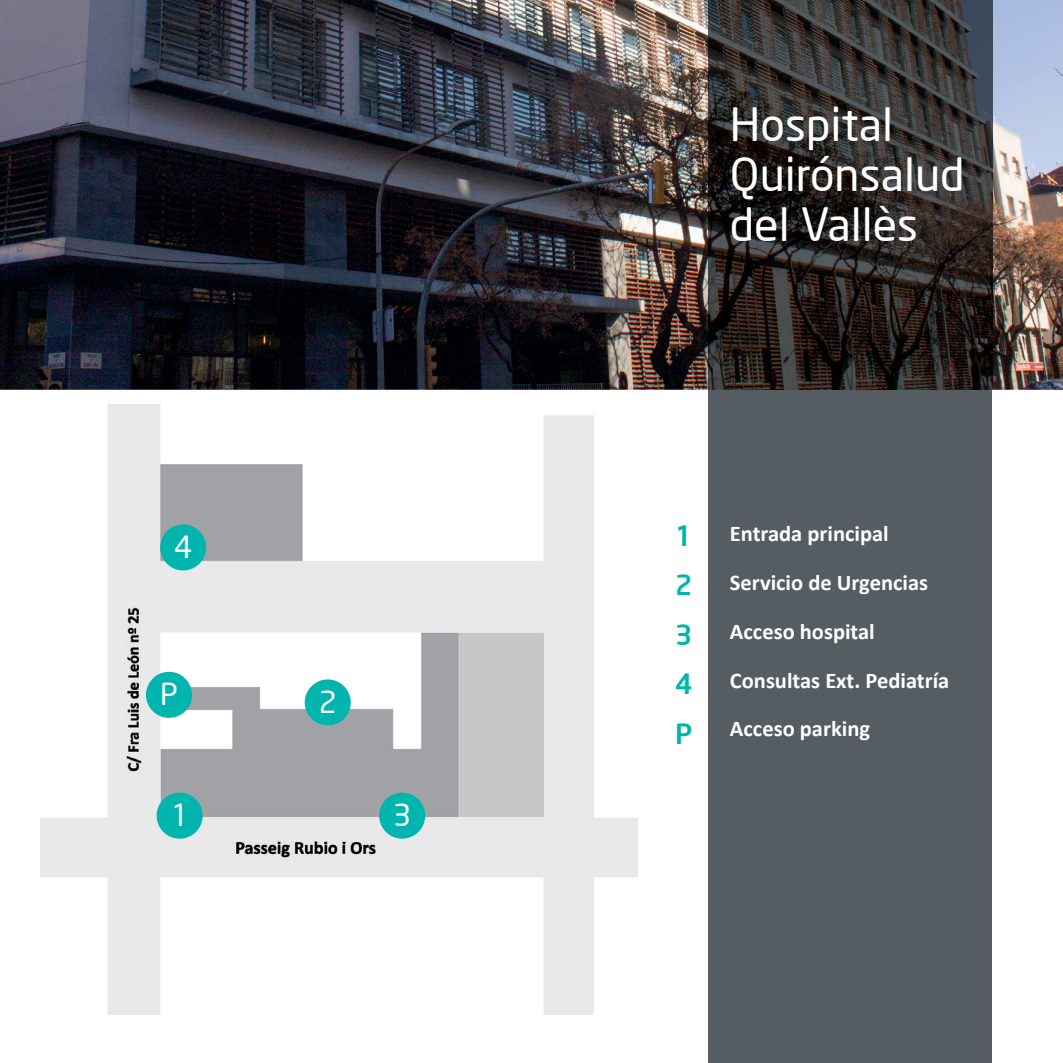
<style>
.page{position:relative;width:1063px;height:1063px;background:#fff}
.page>*{position:absolute;margin:0;border:0;box-sizing:border-box;transform-origin:0 0}
.t1{font:45px/50px "Neo Sans";color:#fff}
.t2{font:30px "Neo Sans";color:#fff}
.t3{font:500 27.5px/49.5px "Neo Sans";color:#00b5ae;text-align:justify}
.t4{font:700 22.5px/48.8px "Calibri";color:#fff}
</style>
<div class="page">
<img style="left:40px;top:405px;width:598px;height:609px">
<img style="left:0;top:0;width:1063px;height:390px">
<div style="left:709px;top:390px;width:283px;height:673px;background:#555c62"></div>
<img style="left:709px;top:0;width:283px;height:390px">
<div style="left:160px;top:524px;width:46px;height:46px;background:#00b5ae;border-radius:50%"></div>
<div style="left:146px;top:672px;width:46px;height:46px;background:#00b5ae;border-radius:50%"></div>
<div style="left:157px;top:793px;width:46px;height:46px;background:#00b5ae;border-radius:50%"></div>
<div style="left:305px;top:679px;width:46px;height:46px;background:#00b5ae;border-radius:50%"></div>
<div style="left:379px;top:793px;width:46px;height:46px;background:#00b5ae;border-radius:50%"></div>
<h2 class="t2" style="left:174px;top:528px;width:20px">4</h2>
<h2 class="t2" style="left:160px;top:676px;width:19px">P</h2>
<h2 class="t2" style="left:171px;top:796px;width:20px">1</h2>
<h2 class="t2" style="left:319px;top:683px;width:20px">2</h2>
<h2 class="t2" style="left:393px;top:796px;width:20px">3</h2>
<h1 class="t1" style="left:730px;top:98px;width:236px">Hospital<br>Quirónsalud del Vallès</h1>
<p class="t3" style="left:675px;top:510px;width:19px">1<br>2<br>3<br>4<br>P</p>
<p class="t4" style="left:730px;top:509px;width:221px">Entrada principal<br>Servicio de Urgencias<br>Acceso hospital<br>Consultas Ext. Pediatría<br>Acceso parking</p>
</div>
